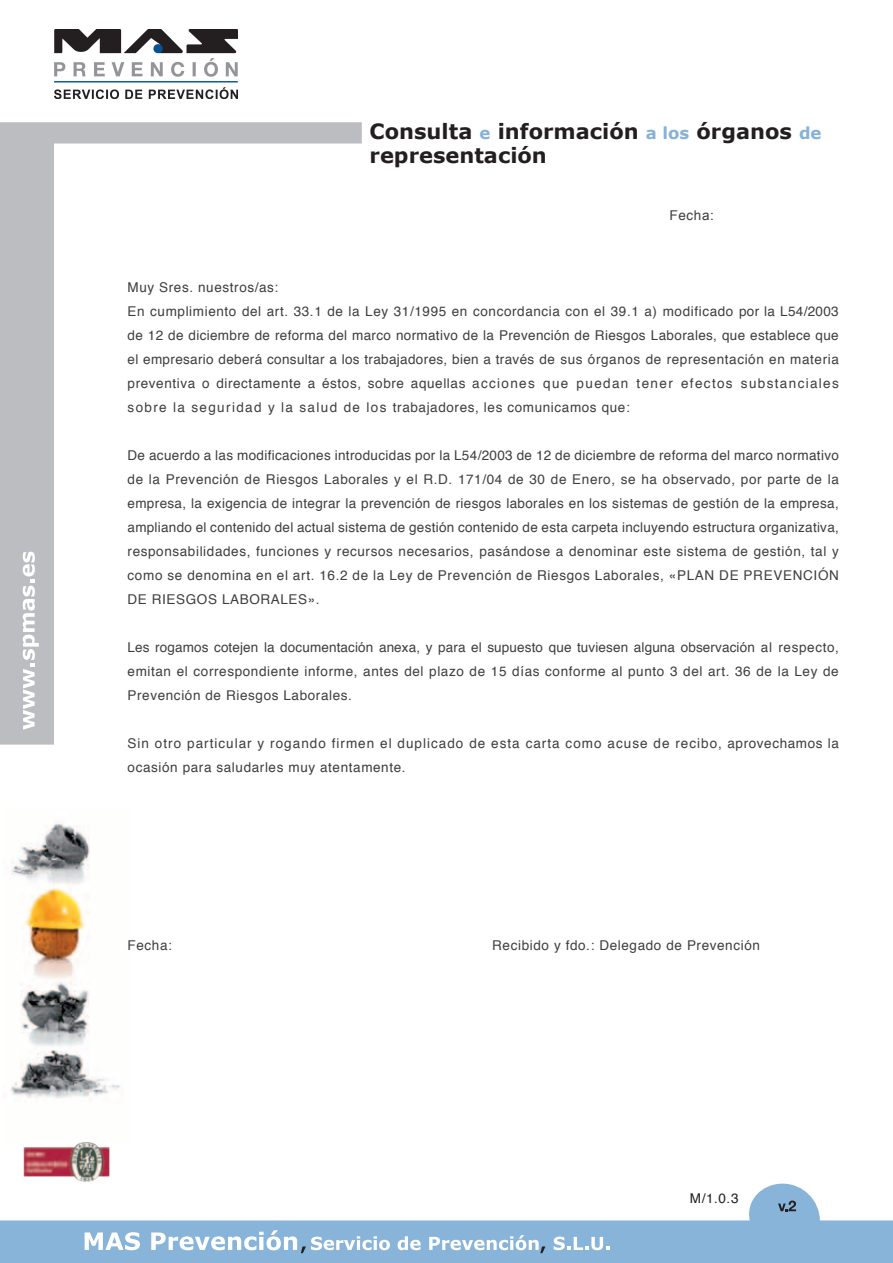
<style>
.page{position:relative;width:893px;height:1263px;background:#fff}
.page>*{position:absolute;margin:0;border:0;box-sizing:border-box;transform-origin:0 0}
.t1{font:700 21px/24px "Verdana";color:#231f20}
.t2{font:13.5px/24px "Helvetica";letter-spacing:.045em;color:#3e3e3f;text-align:justify}
.t3{font:13.5px/24px "Helvetica";letter-spacing:.075em;color:#3e3e3f}
.t4{font:13.5px "Helvetica";color:#231f20}
.s1{font-size:16.5px;color:#86b2d9}
.s2{font-family:"Arial"}
</style>
<div class="page">
<svg style="left:0;top:122px;width:362px;height:623px"></svg>
<svg style="left:0;top:1183px;width:893px;height:80px"></svg>
<svg style="left:23px;top:550px;width:16px;height:180px"></svg>
<img style="left:3px;top:822px;width:117px;height:279px">
<img style="left:24px;top:1142px;width:85px;height:40px">
<svg style="left:778px;top:1200px;width:18px;height:11px"></svg>
<svg style="left:85px;top:1232px;width:55px;height:18px"></svg>
<svg style="left:151px;top:1230px;width:239px;height:23px"></svg>
<svg style="left:398px;top:1236px;width:23px;height:14px"></svg>
<svg style="left:429px;top:1235px;width:116px;height:18px"></svg>
<svg style="left:554px;top:1236px;width:55px;height:14px"></svg>
<img style="left:54px;top:29px;width:183px;height:69px">
<h1 class="t1" style="left:370px;top:119px;width:453px">Consulta <span class="s1">e</span> información <span class="s1">a los</span> órganos <span class="s1">de </span>representación</h1>
<p class="t2" style="left:670px;top:204px;width:46px">Fech<span class="s2">a:</span></p>
<p class="t2" style="left:128px;top:276px;width:713px;text-align:left">Muy Sres. nuestros/as:<br>En cumplimiento del art. 33.1 de la Ley 31/1995 en concordancia con el 39.1 a) modificado por la L54/2003 de 12 de diciembre de reforma del marco normativo de la Prevención de Riesgos Laborales, que establece que el empresario deberá consultar a los trabajadores, bien a través de sus órganos de representación en materia preventiva o directamente a éstos, sobre aquellas acciones que puedan tener efectos substanciales sobre la seguridad y la salud de los trabajadores, les comunicamos que:</p>
<p class="t2" style="left:128px;top:444px;width:713px">De acuerdo a las modificaciones introducidas por la L54/2003 de 12 de diciembre de reforma del marco normativo de la Prevención de Riesgos Laborales y el R.D. 171/04 de 30 de Enero, se ha observado, por parte de la empresa, la exigencia de integrar la prevención de riesgos laborales en los sistemas de gestión de la empresa, ampliando el contenido del actual sistema de gestión contenido de esta carpeta incluyendo estructura organizativa, responsabilidades, funciones y recursos necesarios, pasándose a denominar este sistema de gestión, tal y como se denomina en el art. 16.2 de la Ley de Prevención de Riesgos Laborales, «PLAN DE PREVENCIÓN DE RIESGOS LABORALES».</p>
<p class="t2" style="left:128px;top:636px;width:713px">Les rogamos cotejen la documentación anexa, y para el supuesto que tuviesen alguna observación al respecto, emitan el correspondiente informe, antes del plazo de 15 días conforme al punto 3 del art. 36 de la Ley de Prevención de Riesgos Laborales.</p>
<p class="t3" style="left:128px;top:732px;width:713px">Sin otro particular y rogando firmen el duplicado de esta carta como acuse de recibo, aprovechamos la ocasión para saludarles muy atentamente.</p>
<p class="t2" style="left:128px;top:934px;width:46px">Fecha:</p>
<p class="t2" style="left:492px;top:934px;width:269px">Recibido y fdo.: Delegado de Prevención</p>
<p class="t4" style="left:690px;top:1188px;width:50px">M/1.0.3</p>
</div>
